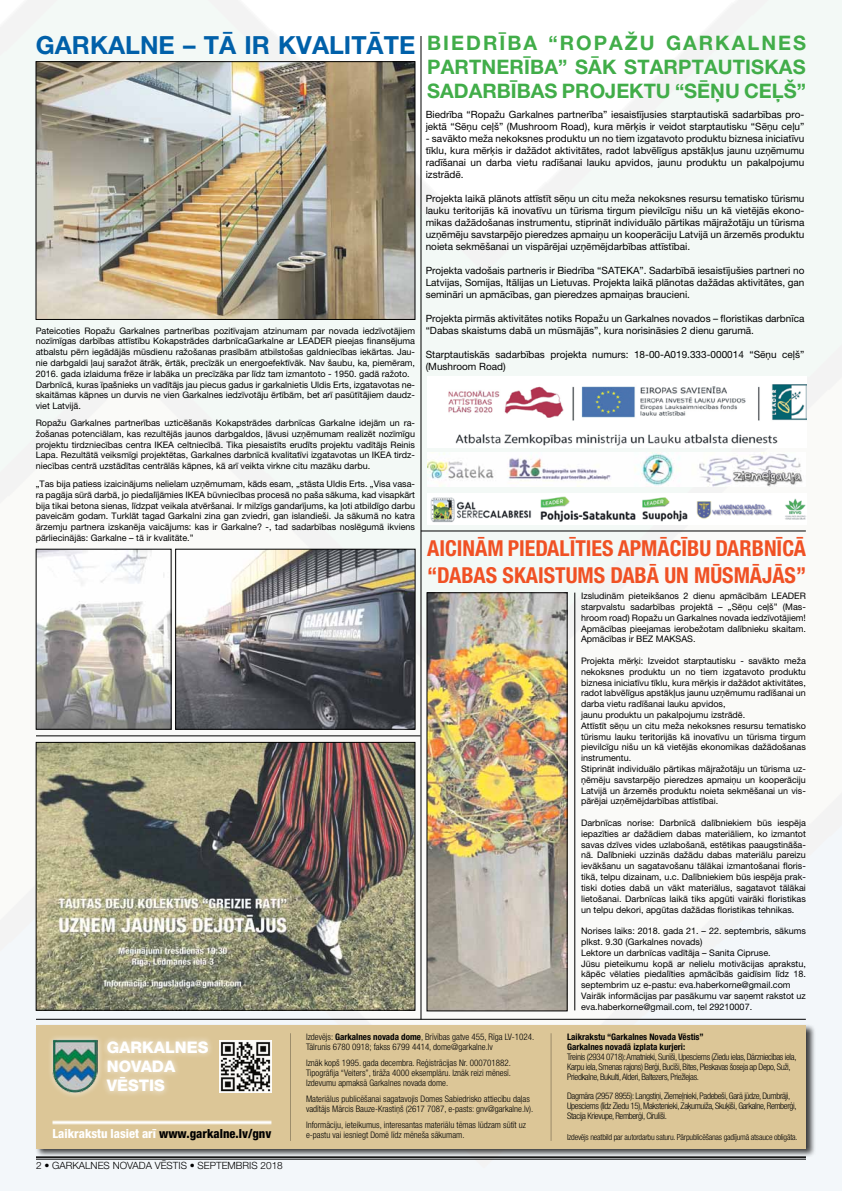
<style>
.page{position:relative;width:842px;height:1191px;background:#fff}
.page>*{position:absolute;margin:0;border:0;box-sizing:border-box;transform-origin:0 0}
.t1{font:700 25px "Helvetica Neue LT Pro";color:#0060a9}
.t2{font:700 condensed 22px/26.4px "Helvetica Neue LT Pro";color:#f05124}
.t3{font:700 20px "Helvetica Neue LT Pro";letter-spacing:.04em;color:#41ad49}
.t4{font:800 16px/19.2px "Helvetica Neue LT Pro";color:#fff}
.t5{font:800 condensed 12.5px "Helvetica Neue LT Pro";color:#fff}
.t6{font:10px/12px "Helvetica Neue LT Pro";color:#000}
.t7{font:300 10px "Helvetica Neue LT Pro";color:#000}
.t8{font:9px/10.8px "Helvetica Neue LT Pro";color:#000;text-align:justify}
.t9{font:300 condensed 9px/10px "Helvetica Neue LT Pro";color:#000}
.t10{font:300 condensed 9px/10px "Helvetica Neue LT Pro";letter-spacing:-.04em;color:#000}
.t11{font:700 condensed 9px/10px "Helvetica Neue LT Pro";letter-spacing:-.015em;color:#000}
.t12{font:300 condensed 8.3px "Helvetica Neue LT Pro";letter-spacing:-.025em;color:#000}
.s1{font-weight:700}
.s2{color:#000}
</style>
<div class="page">
<img style="left:0;top:0;width:842px;height:1190px">
<div style="left:35px;top:1023px;width:780px;height:134px;background:#000;opacity:.75"></div>
<div style="left:36px;top:1025px;width:770px;height:123px;background:#dcc697"></div>
<hr style="left:36px;top:1156px;width:770px;height:1px;background:#000">
<hr style="left:36px;top:1158px;width:770px;height:1px;background:#000">
<img style="left:219px;top:1040px;width:52px;height:52px">
<div style="left:101px;top:1034px;width:113px;height:63px;background:#fff;opacity:.75"></div>
<div style="left:47px;top:1034px;width:57px;height:64px;background:#fff;opacity:.75"></div>
<img style="left:53px;top:1040px;width:45px;height:53px">
<hr style="left:36px;top:1018px;width:770px;height:1px;background:#000">
<hr style="left:53px;top:1121px;width:218px;height:1px;background:#fff">
<hr style="left:53px;top:1122px;width:218px;height:1px;background:#fff">
<hr style="left:53px;top:1123px;width:218px;height:1px;background:#fff">
<hr style="left:290px;top:1033px;width:1px;height:108px;background:#000">
<hr style="left:551px;top:1033px;width:1px;height:108px;background:#000">
<img style="left:38px;top:744px;width:375px;height:264px">
<div style="left:36px;top:742px;width:379px;height:268px;border:1px solid #000"></div>
<img style="left:429px;top:594px;width:136px;height:415px">
<hr style="left:420px;top:36px;width:1px;height:983px;background:#000">
<hr style="left:575px;top:592px;width:1px;height:418px;background:#000">
<hr style="left:421px;top:530px;width:385px;height:1px;background:#000">
<hr style="left:36px;top:735px;width:384px;height:1px;background:#000">
<img style="left:177px;top:551px;width:236px;height:176px">
<div style="left:175px;top:549px;width:240px;height:180px;border:1px solid #000"></div>
<img style="left:38px;top:551px;width:131px;height:176px">
<img style="left:38px;top:64px;width:375px;height:253px">
<img style="left:427px;top:452px;width:379px;height:35px">
<img style="left:427px;top:376px;width:380px;height:71px">
<img style="left:427px;top:493px;width:380px;height:31px">
<h1 class="t1" style="left:36px;top:29px;width:37px">GARKALNE</h1>
<h1 class="t1" style="left:183px;top:29px;width:111px">– TĀ IR KVALIT</h1>
<h1 class="t1" style="left:367px;top:29px;width:34px">ĀTE</h1>
<p class="t8" style="left:36px;top:325px;width:381px;text-align:left">Pateicoties Ropažu Garkalnes partnerības pozitīvajam atzinumam par novada iedzīvotājiem nozīmīgas darbības attīstību Kokapstrādes darbnīcaGarkalne ar LEADER pieejas finansējuma atbalstu pērn iegādājās mūsdienu ražošanas prasībām atbilstošas galdniecības iekārtas. Jau&shy;nie darbgaldi ļauj saražot ātrāk, ērtāk, precīzāk un energoefektīvāk. Nav šaubu, ka, piemēram, 2016. gada izlaiduma frēze ir labāka un precīzāka par līdz tam izmantoto - 1950. gadā ražoto.<br>Darbnīcā, kuras īpašnieks un vadītājs jau piecus gadus ir garkalnietis Uldis Erts, izgatavotas ne&shy;skaitāmas kāpnes un durvis ne vien Garkalnes iedzīvotāju ērtībām, bet arī pasūtītājiem daudz&shy;viet Latvijā.</p>
<p class="t8" style="left:36px;top:417px;width:381px">Ropažu Garkalnes partnerības uzticēšanās Kokapstrādes darbnīcas Garkalne idejām un ra&shy;žošanas potenciālam, kas rezultējās jaunos darbgaldos, ļāvusi uzņēmumam realizēt nozīmīgu projektu tirdzniecības centra IKEA celtniecībā. Tika piesaistīts erudīts projektu vadītājs Reinis Lapa. Rezultātā veiksmīgi projektētas, Garkalnes darbnīcā kvalitatīvi izgatavotas un IKEA tirdz&shy;niecības centrā uzstādītas centrālās kāpnes, kā arī veikta virkne citu mazāku darbu.</p>
<p class="t8" style="left:36px;top:478px;width:381px">„Tas bija patiess izaicinājums nelielam uzņēmumam, kāds esam, „stāsta Uldis Erts. „Visa vasa&shy;ra pagāja sūrā darbā, jo piedalījāmies IKEA būvniecības procesā no paša sākuma, kad visapkārt bija tikai betona sienas, līdzpat veikala atvēršanai. Ir milzīgs gandarījums, ka ļoti atbildīgo darbu paveicām godam. Turklāt tagad Garkalni zina gan zviedri, gan islandieši. Ja sākumā no katra ārzemju partnera izskanēja vaicājums: kas ir Garkalne? -, tad sadarbības noslēgumā ikviens pārliecinājās: Garkalne – tā ir kvalitāte.”</p>
<h3 class="t3" style="left:427px;top:31px;width:31px">BIEDR</h3>
<h3 class="t3" style="left:499px;top:31px;width:24px">ĪBA</h3>
<h3 class="t3" style="left:548px;top:31px;width:151px">“RO PAŽU GARKALNES</h3>
<h3 class="t3" style="left:427px;top:55px;width:29px">PARTNER</h3>
<h3 class="t3" style="left:524px;top:55px;width:115px">ĪBA” SĀK STAR</h3>
<h3 class="t3" style="left:678px;top:55px;width:68px">PTAUTISKAS</h3>
<h3 class="t3" style="left:427px;top:79px;width:15px">SADARB</h3>
<h3 class="t3" style="left:511px;top:79px;width:20px">ĪBAS</h3>
<h3 class="t3" style="left:562px;top:79px;width:69px">PROJEKT</h3>
<h3 class="t3" style="left:656px;top:79px;width:152px">U “SĒŅU CEĻŠ”</h3>
<p class="t6" style="left:426px;top:108px;width:380px">Biedrība “Ropažu Garkalnes partnerība” iesaistījusies starptautiskā sadarbības pro&shy;jektā “Sēņu ceļš” (Mushroom Road), kura mērķis ir veidot starptautisku “Sēņu ceļu”</p>
<p class="t6" style="left:426px;top:132px;width:380px;text-align:justify">- savākto meža nekoksnes produktu un no tiem izgatavoto produktu biznesa iniciatīvu tīklu, kura mērķis ir dažādot aktivitātes, radot labvēlīgus apstākļus jaunu uzņēmumu radīšanai un darba vietu radīšanai lauku apvidos, jaunu produktu un pakalpojumu izstrādē.</p>
<p class="t6" style="left:426px;top:192px;width:380px;text-align:justify">Projekta laikā plānots attīstīt sēņu un citu meža nekoksnes resursu tematisko tūrismu lauku teritorijās kā inovatīvu un tūrisma tirgum pievilcīgu nišu un kā vietējās ekono&shy;mikas dažādošanas instrumentu, stiprināt individuālo pārtikas mājražotāju un tūrisma uzņēmēju savstarpējo pieredzes apmaiņu un kooperāciju Latvijā un ārzemēs produktu noieta sekmēšanai un vispārējai uzņēmējdarbības attīstībai.</p>
<p class="t6" style="left:426px;top:264px;width:380px;text-align:justify">Projekta vadošais partneris ir Biedrība “SATEKA”. Sadarbībā iesaistījušies partneri no Latvijas, Somijas, Itālijas un Lietuvas. Projekta laikā plānotas dažādas aktivitātes, gan semināri un apmācības, gan pieredzes apmaiņas braucieni.</p>
<p class="t6" style="left:426px;top:312px;width:380px">Projekta pirmās aktivitātes notiks Ropažu un Garkalnes novados – floristikas darbnīca “Dabas skaistums dabā un mūsmājās”, kura norisināsies 2 dienu garumā.</p>
<p class="t6" style="left:426px;top:348px;width:380px">Starptautiskās sadarbības projekta numurs: 18-00-A019.333-000014 “Sēņu ceļš” (Mushroom Road)</p>
<h2 class="t2" style="left:427px;top:535px;width:381px">Aicinām piedalīties apmācību darbnīcā “Dabas skaistums dabā un mūsmājās”</h2>
<p class="t8" style="left:581px;top:590px;width:226px">Izsludinām pieteikšanos 2 dienu apmācībām LEADER starpvalstu sadarbības projektā – „Sēņu ceļš” (Mas&shy;hroom road) Ropažu un Garkalnes novada iedzīvotājiem!<br>Apmācības pieejamas ierobežotam dalībnieku skaitam.<br>Apmācības ir BEZ MAKSAS.</p>
<p class="t8" style="left:581px;top:655px;width:226px;text-align:left">Projekta mērķi: Izveidot starptautisku - savākto meža nekoksnes produktu un no tiem izgatavoto produktu biznesa iniciatīvu tīklu, kura mērķis ir dažādot aktivitātes, radot labvēlīgus apstākļus jaunu uzņēmumu radīšanai un darba vietu radīšanai lauku apvidos,<br>jaunu produktu un pakalpojumu izstrādē.<br>Attīstīt sēņu un citu meža nekoksnes resursu tematisko tūrismu lauku teritorijās kā inovatīvu un tūrisma tirgum pievilcīgu nišu un kā vietējās ekonomikas dažādošanas instrumentu.<br>Stiprināt individuālo pārtikas mājražotāju un tūrisma uz&shy;ņēmēju savstarpējo pieredzes apmaiņu un kooperāciju Latvijā un ārzemēs produktu noieta sekmēšanai un vis&shy;pārējai uzņēmējdarbības attīstībai.</p>
<p class="t8" style="left:581px;top:817px;width:226px">Darbnīcas norise: Darbnīcā dalībniekiem būs iespēja iepazīties ar dažādiem dabas materiāliem, ko izmantot savas dzīves vides uzlabošanā, estētikas paaugstināša&shy;nā. Dalībnieki uzzinās dažādu dabas materiālu pareizu ievākšanu un sagatavošanu tālākai izmantošanai floris&shy;tikā, telpu dizainam, u.c. Dalībniekiem būs iespēja prak&shy;tiski doties dabā un vākt materiālus, sagatavot tālākai lietošanai. Darbnīcas laikā tiks apgūti vairāki floristikas un telpu dekori, apgūtas dažādas floristikas tehnikas.</p>
<p class="t8" style="left:581px;top:925px;width:226px;text-align:left">Norises laiks: 2018. gada 21. – 22. septembris, sākums plkst. 9.30 (Garkalnes novads)<br>Lektore un darbnīcas vadītāja – Sanita Cipruse.<br>Jūsu pieteikumu kopā ar nelielu motivācijas aprakstu, kāpēc vēlaties piedalīties apmācībās gaidīsim līdz 18. septembrim uz e-pastu: eva.haberkorne@gmail.com Vairāk informācijas par pasākumu var saņemt rakstot uz eva.haberkorne@gmail.com, tel 29210007.</p>
<h3 class="t4" style="left:107px;top:1037px;width:103px">GARKALNES<br>NOVADA<br>VĒSTIS</h3>
<p class="t11" style="left:567px;top:1032px;width:138px">Laikrakstu “Garkalnes Novada Vēstis”<br>Garkalnes novadā izplata kurjeri:</p>
<p class="t9" style="left:306px;top:1032px;width:230px">Izdevējs: <span class="s1">Garkalnes novada dome</span>, Brīvības gatve 455, Rīga LV-1024.<br>Tālrunis 6780 0918; fakss 6799 4414, dome@garkalne.lv</p>
<p class="t9" style="left:306px;top:1058px;width:207px;text-align:justify">Iznāk kopš 1995. gada decembra. Reģistrācijas Nr. 000701882.<br>Tipogrāfija “Veiters”, tirāža 4000 eksemplāru. Iznāk reizi mēnesī.<br>Izdevumu apmaksā Garkalnes novada dome.</p>
<p class="t9" style="left:306px;top:1094px;width:229px">Materiālus publicēšanai sagatavojis Domes Sabiedrisko attiecību daļas vadītājs Mārcis Bauze-Krastiņš (2617 7087, e-pasts: gnv@garkalne.lv).</p>
<p class="t9" style="left:306px;top:1120px;width:221px">Informāciju, ieteikumus, interesantas materiālu tēmas lūdzam sūtīt uz e-pastu vai iesniegt Domē līdz mēneša sākumam.</p>
<p class="t10" style="left:567px;top:1052px;width:231px">Treinis (2934 0718): Amatnieki, Sunīši, Upesciems (Ziedu ielas, Dārzniecības iela,<br>Karpu iela, Smenas rajons) Berģi, Bucīši, Bites, Pleskavas šoseja ap Depo, Suži,<br>Priedkalne, Bukulti, Alderi, Baltezers, Priežlejas.</p>
<p class="t10" style="left:567px;top:1091px;width:231px">Dagmāra (2957 8955): Langstiņi, Ziemeļnieki, Padebeši, Garā jūdze, Dumbrāji,<br>Upesciems (līdz Ziedu 15), Makstenieki, Zaķumuiža, Skuķīši, Garkalne, Remberģi,<br>Stacija Krievupe, Remberģi, Cīrulīši.</p>
<h3 class="t5" style="left:53px;top:1125px;width:220px">Laikrakstu lasiet arī <span class="s2">www.garkalne.lv/gnv</span></h3>
<p class="t12" style="left:567px;top:1132px;width:232px">Izdevējs neatbild par autordarbu saturu. Pārpublicēšanas gadījumā atsauce obligāta.</p>
<p class="t7" style="left:36px;top:1159px;width:248px">2 • GARKALNES NOVADA VĒSTIS • SEPTEMBRIS 2018</p>
</div>
